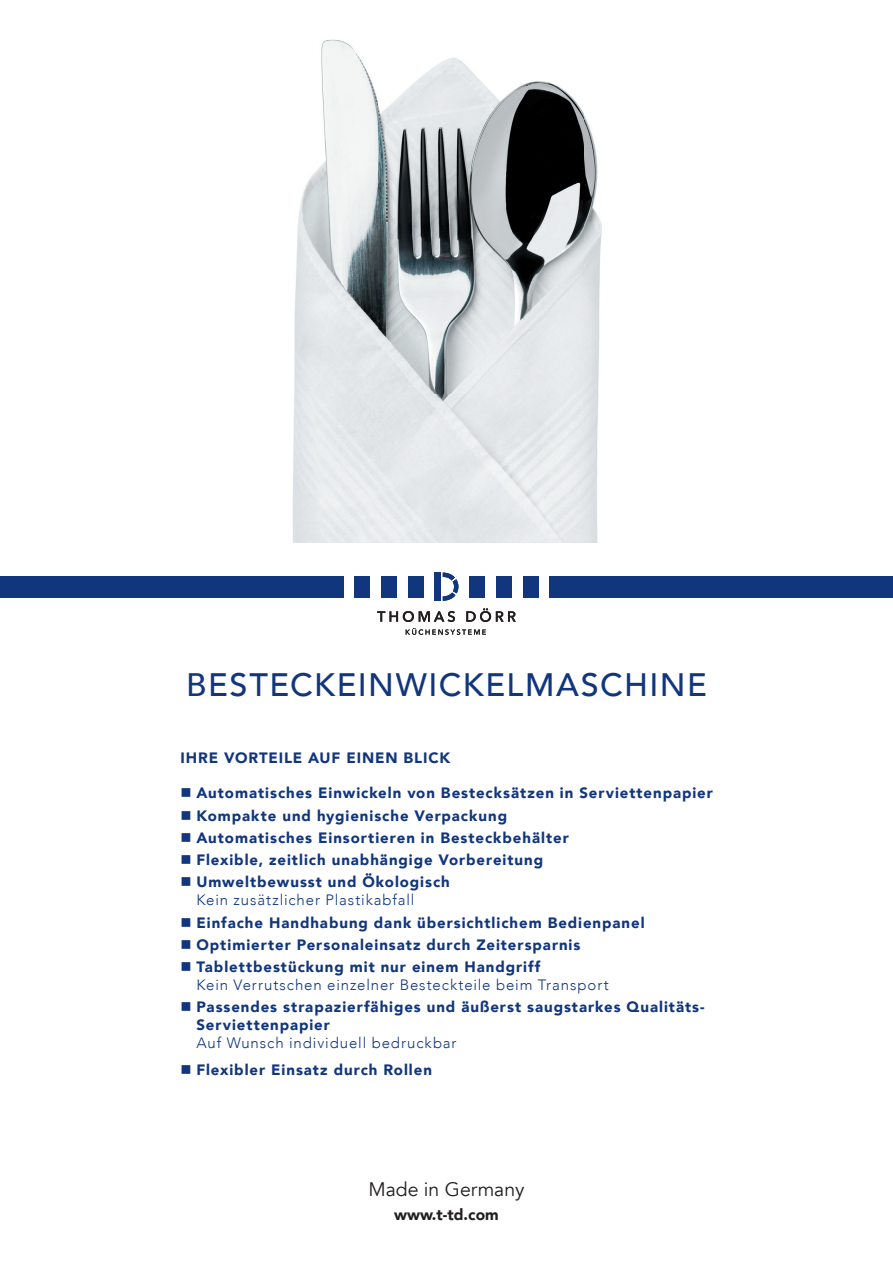
<style>
.page{position:relative;width:893px;height:1263px;background:#fff}
.page>*{position:absolute;margin:0;border:0;box-sizing:border-box;transform-origin:0 0}
.t1{font:500 32.4px "Avenir";letter-spacing:.04em;color:#11367e}
.t2{font:19.5px "Avenir";color:#231f20}
.t3{font:900 15.6px "Avenir";color:#231f20}
.t4{font:900 15px/18px "Avenir";letter-spacing:.065em;color:#11367e}
.t5{font:300 15px/18px "Avenir";letter-spacing:.06em;color:#11367e}
.s1{font-weight:900}
</style>
<div class="page">
<img style="left:292px;top:39px;width:310px;height:504px">
<svg style="left:406px;top:628px;width:80px;height:7px"></svg>
<svg style="left:377px;top:611px;width:78px;height:11px"></svg>
<svg style="left:466px;top:608px;width:50px;height:14px"></svg>
<div style="left:355px;top:576px;width:15px;height:21px;background:#11367e"></div>
<div style="left:381px;top:576px;width:16px;height:21px;background:#11367e"></div>
<div style="left:408px;top:576px;width:16px;height:21px;background:#11367e"></div>
<div style="left:470px;top:576px;width:15px;height:21px;background:#11367e"></div>
<div style="left:496px;top:576px;width:16px;height:21px;background:#11367e"></div>
<div style="left:523px;top:576px;width:15px;height:21px;background:#11367e"></div>
<div style="left:435px;top:572px;width:6px;height:29px;background:#11367e"></div>
<svg style="left:443px;top:572px;width:15px;height:29px"></svg>
<div style="left:0;top:576px;width:343px;height:21px;background:#11367e"></div>
<div style="left:550px;top:576px;width:343px;height:21px;background:#11367e"></div>
<h1 class="t1" style="left:186px;top:657px;width:522px">BESTECKEINWICKELMASCHINE</h1>
<p class="t4" style="left:180px;top:749px;width:271px">IHRE VORTEILE AUF EINEN BLICK</p>
<p class="t4" style="left:180px;top:784px;width:534px">■ Automatisches Einwickeln von Bestecksätzen in Serviettenpapier</p>
<p class="t4" style="left:180px;top:806px;width:328px">■ Kompakte und hygienische Verpackung</p>
<p class="t4" style="left:180px;top:828px;width:390px">■ Automatisches Einsortieren in Besteckbehälter</p>
<p class="t4" style="left:180px;top:850px;width:364px">■ Flexible, zeitlich unabhängige Vorbereitung</p>
<p class="t5" style="left:196px;top:873px;width:255px;text-indent:-16px">■ <span class="s1">Umweltbewusst und Ökologisch<br></span>Kein zusätzlicher Plastikabfall</p>
<p class="t4" style="left:180px;top:913px;width:466px">■ Einfache Handhabung dank übersichtlichem Bedienpanel</p>
<p class="t4" style="left:180px;top:935px;width:401px">■ Optimierter Personaleinsatz durch Zeitersparnis</p>
<p class="t5" style="left:196px;top:958px;width:414px;text-indent:-16px">■ <span class="s1">Tablettbestückung mit nur einem Handgriff<br></span>Kein Verrutschen einzelner Besteckteile beim Transport</p>
<p class="t4" style="left:196px;top:998px;width:510px;text-indent:-16px">■ Passendes strapazierfähiges und äußerst saugstarkes Qualitäts-<br>Serviettenpapier</p>
<p class="t5" style="left:196px;top:1034px;width:262px">Auf Wunsch individuell bedruckbar</p>
<p class="t4" style="left:180px;top:1060px;width:253px">■ Flexibler Einsatz durch Rollen</p>
<h2 class="t2" style="left:368px;top:1178px;width:158px">Made in Germany</h2>
<p class="t3" style="left:394px;top:1202px;width:106px">www.t-td.com</p>
</div>
